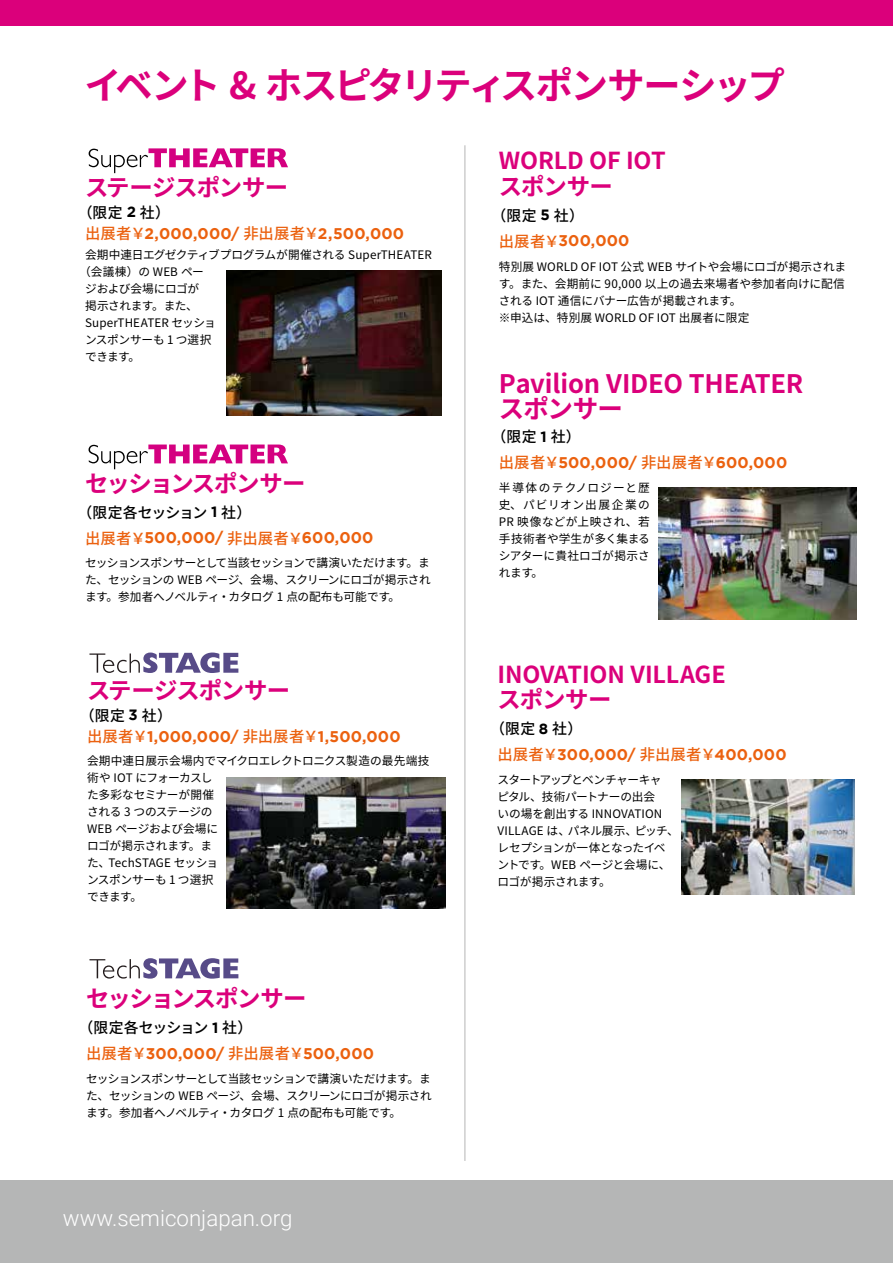
<style>
.page{position:relative;width:893px;height:1263px;background:#fff}
.page>*{position:absolute;margin:0;border:0;box-sizing:border-box;transform-origin:0 0}
.t1{font:700 37.2px "Noto Sans CJ Kjp";letter-spacing:-.08em;color:#db007b}
.t2{font:700 25.5px/25.5px "Noto Sans CJ Kjp";letter-spacing:-.01em;color:#db007b}
.t3{font:700 23.4px/25.5px "Noto Sans CJ Kjp";letter-spacing:-.025em;color:#db007b}
.t4{font:700 23.4px "Noto Sans CJ Kjp";letter-spacing:-.06em;color:#db007b}
.t5{font:700 23.4px/25.5px "Noto Sans CJ Kjp";letter-spacing:-.005em;color:#db007b}
.t6{font:300 22.35px "Roboto";color:#fff}
.t7{font:700 15.45px "Gotham";letter-spacing:.01em;color:#eb610f}
.t8{font:500 14.85px "Noto Sans CJ Kjp";color:#000}
.t9{font:500 14.85px "Noto Sans CJ Kjp";letter-spacing:-.055em;color:#000}
.t10{font:11.7px/17px "Noto Sans CJ Kjp";letter-spacing:-.015em;color:#000;text-align:justify}
.t11{font:11.7px/17px "Noto Sans CJ Kjp";letter-spacing:.01em;color:#000}
.t12{font:11.7px "Noto Sans CJ Kjp";letter-spacing:.005em;color:#000}
.t13{font:11.7px "Noto Sans CJ Kjp";letter-spacing:-.04em;color:#000}
.t14{font:11.7px "Noto Sans CJ Kjp";letter-spacing:-.035em;color:#000}
.s1{font-family:"Gotham";font-weight:700}
.s2{font-family:"Noto Sans CJ Kjp";font-weight:500}
</style>
<div class="page">
<div style="left:0;top:1180px;width:893px;height:83px;background:#b5b6b6"></div>
<div style="left:0;top:0;width:893px;height:26px;background:#db007b"></div>
<img style="left:227px;top:271px;width:214px;height:144px">
<hr style="left:465px;top:145px;width:1px;height:1016px;background:#b5b6b6">
<svg style="left:89px;top:652px;width:150px;height:21px"></svg>
<svg style="left:89px;top:958px;width:150px;height:21px"></svg>
<svg style="left:88px;top:444px;width:200px;height:26px"></svg>
<svg style="left:88px;top:148px;width:200px;height:26px"></svg>
<img style="left:227px;top:777px;width:218px;height:131px">
<img style="left:658px;top:488px;width:198px;height:132px">
<img style="left:681px;top:779px;width:173px;height:115px">
<h1 class="t1" style="left:84px;top:64px;width:702px">イベント &amp; ホスピタリティスポンサーシップ</h1>
<h3 class="t3" style="left:85px;top:175px;width:205px">ステージスポンサー</h3>
<p class="t8" style="left:78px;top:204px;width:94px">（限定 <span class="s1">2</span> 社）</p>
<h3 class="t7" style="left:85px;top:225px;width:321px"><span class="s2">出展者￥</span>2,000,000/ <span class="s2">非出展者￥</span>2,500,000</h3>
<p class="t10" style="left:85px;top:246px;width:348px">会期中連日エグゼクティブプログラムが開催される SuperTHEATER</p>
<p class="t10" style="left:79px;top:263px;width:126px">（会議棟）の WEB ペー</p>
<p class="t13" style="left:85px;top:282px;width:116px">ジおよび会場にロゴが</p>
<p class="t14" style="left:85px;top:299px;width:114px">掲示されます。また、</p>
<p class="t12" style="left:85px;top:316px;width:132px">SuperTHEATER セッショ</p>
<p class="t10" style="left:85px;top:331px;width:128px">ンスポンサーも 1 つ選択</p>
<p class="t10" style="left:85px;top:348px;width:57px">できます。</p>
<h3 class="t4" style="left:85px;top:470px;width:222px">セッションスポンサー</h3>
<p class="t9" style="left:78px;top:504px;width:175px">（限定各セッション <span class="s1">1</span> 社）</p>
<h3 class="t7" style="left:85px;top:529px;width:290px"><span class="s2">出展者￥</span>500,000/ <span class="s2">非出展者￥</span>600,000</h3>
<p class="t10" style="left:85px;top:555px;width:347px">セッションスポンサーとして当該セッションで講演いただけます。また、セッションの WEB ページ、会場、スクリーンにロゴが掲示されます。参加者へノベルティ・カタログ 1 点の配布も可能です。</p>
<h3 class="t3" style="left:87px;top:678px;width:205px">ステージスポンサー</h3>
<p class="t8" style="left:80px;top:707px;width:94px">（限定 <span class="s1">3</span> 社）</p>
<h3 class="t7" style="left:87px;top:727px;width:315px"><span class="s2">出展者￥</span>1,000,000/ <span class="s2">非出展者￥</span>1,500,000</h3>
<p class="t10" style="left:87px;top:752px;width:344px;text-align:left">会期中連日展示会場内でマイクロエレクトロニクス製造の最先端技術や IOT にフォーカスし<br>た多彩なセミナーが開催<br>される 3 つのステージの<br>WEB ページおよび会場に<br>ロゴが掲示されます。ま<br>た、TechSTAGE セッショ<br>ンスポンサーも 1 つ選択<br>できます。</p>
<h3 class="t4" style="left:86px;top:985px;width:222px">セッションスポンサー</h3>
<p class="t9" style="left:79px;top:1019px;width:175px">（限定各セッション <span class="s1">1</span> 社）</p>
<h3 class="t7" style="left:86px;top:1044px;width:289px"><span class="s2">出展者￥</span>300,000/ <span class="s2">非出展者￥</span>500,000</h3>
<p class="t10" style="left:86px;top:1070px;width:347px">セッションスポンサーとして当該セッションで講演いただけます。また、セッションの WEB ページ、会場、スクリーンにロゴが掲示されます。参加者へノベルティ・カタログ 1 点の配布も可能です。</p>
<h3 class="t6" style="left:63px;top:1202px;width:231px">www.semiconjapan.org</h3>
<h3 class="t5" style="left:499px;top:149px;width:168px">WORLD OF IOTスポンサー</h3>
<p class="t8" style="left:491px;top:207px;width:94px">（限定 <span class="s1">5</span> 社）</p>
<h3 class="t7" style="left:499px;top:232px;width:132px"><span class="s2">出展者￥</span>300,000</h3>
<p class="t11" style="left:499px;top:258px;width:349px">特別展 WORLD OF IOT 公式 WEB サイトや会場にロゴが掲示されます。また、会期前に 90,000 以上の過去来場者や参加者向けに配信される IOT 通信にバナー広告が掲載されます。<br>※申込は、特別展 WORLD OF IOT 出展者に限定</p>
<h2 class="t2" style="left:499px;top:371px;width:306px">Pavilion VIDEO THEATERスポンサー</h2>
<p class="t8" style="left:491px;top:428px;width:91px">（限定 <span class="s1">1</span> 社）</p>
<h3 class="t7" style="left:499px;top:453px;width:290px"><span class="s2">出展者￥</span>500,000/ <span class="s2">非出展者￥</span>600,000</h3>
<p class="t10" style="left:499px;top:479px;width:152px">半導体のテクノロジーと歴史、パビリオン出展企業のPR 映像などが上映され、若手技術者や学生が多く集まるシアターに貴社ロゴが掲示されます。</p>
<h3 class="t3" style="left:497px;top:662px;width:230px">INOVATION VILLAGEスポンサー</h3>
<p class="t8" style="left:490px;top:721px;width:94px">（限定 <span class="s1">8</span> 社）</p>
<h3 class="t7" style="left:497px;top:745px;width:291px"><span class="s2">出展者￥</span>300,000/ <span class="s2">非出展者￥</span>400,000</h3>
<p class="t10" style="left:497px;top:772px;width:183px;text-align:left">スタートアップとベンチャーキャ<br>ピタル、技術パートナーの出会<br>いの場を創出する INNOVATION<br>VILLAGE は、パネル展示、ピッチ、レセプションが一体となったイベントです。WEB ページと会場に、ロゴが掲示されます。</p>
</div>
